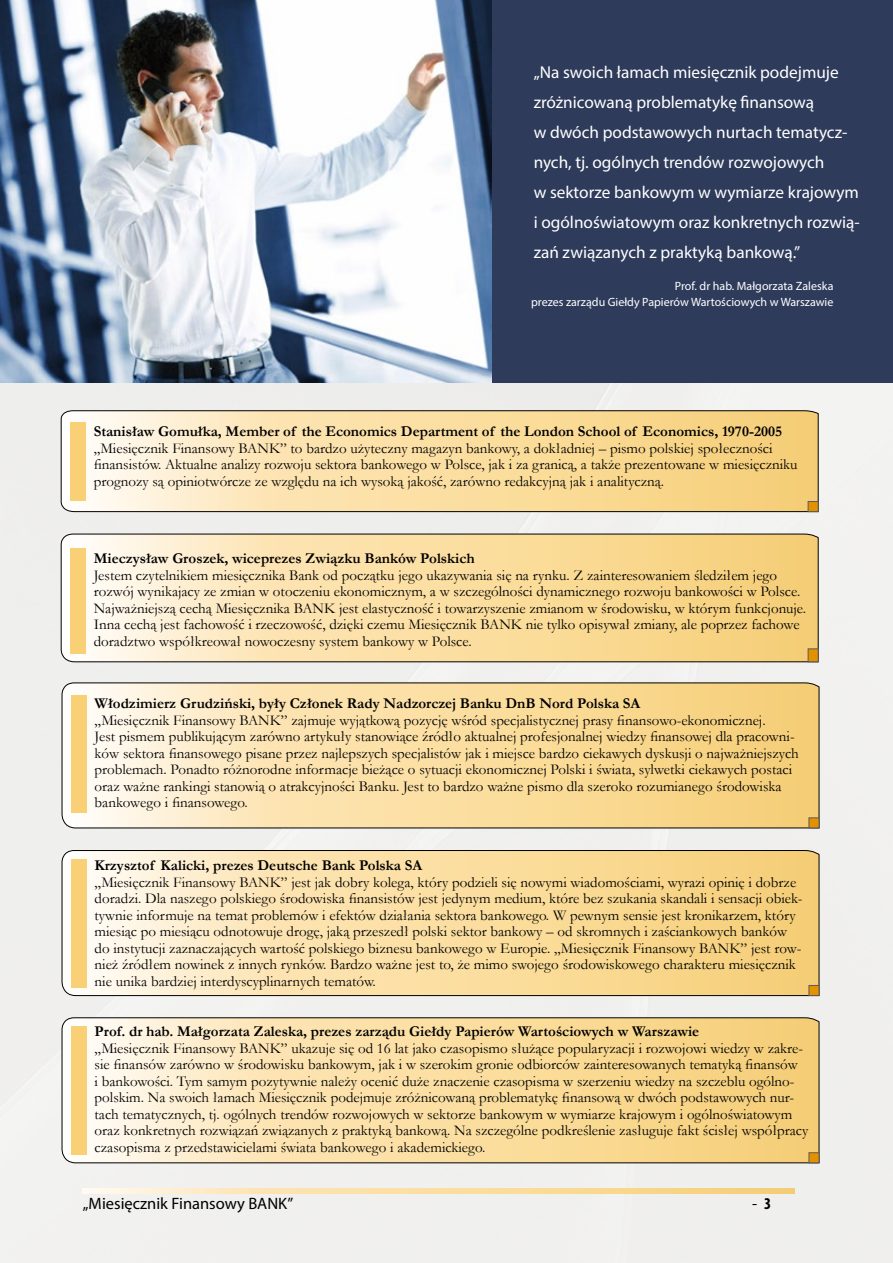
<style>
.page{position:relative;width:893px;height:1263px;background:#fff}
.page>*{position:absolute;margin:0;border:0;box-sizing:border-box;transform-origin:0 0}
.t1{font:17.25px/30px "Myriad Pro";color:#fff}
.t2{font:16.5px "Myriad Pro";color:#000}
.t3{font:15px/16.5px "Garamond";color:#000}
.t4{font:700 15px "Garamond";color:#000}
.t5{font:12px/16.5px "Myriad Pro";color:#fff;text-align:right}
.s1{font-weight:700;font-stretch:condensed}
</style>
<div class="page">
<svg style="left:83px;top:1188px;width:711px;height:6px;background:#fadfa4"></svg>
<div style="left:469px;top:0;width:424px;height:383px;background:#2e3b5a"></div>
<img style="left:0;top:0;width:491px;height:383px">
<svg style="left:60px;top:410px;width:759px;height:102px;background:#f5dba3"></svg>
<div style="left:70px;top:422px;width:16px;height:79px;background:#fad076"></div>
<div style="left:808px;top:501px;width:11px;height:11px;background:#e49100;border:1px solid #5a5b5d"></div>
<svg style="left:61px;top:682px;width:759px;height:147px;background:#f6dca4"></svg>
<div style="left:809px;top:817px;width:10px;height:11px;background:#e49100;border:1px solid #5a5b5d"></div>
<div style="left:71px;top:695px;width:16px;height:117px;background:#fad076"></div>
<svg style="left:61px;top:850px;width:759px;height:146px;background:#f6dca4"></svg>
<div style="left:809px;top:985px;width:10px;height:11px;background:#e49100;border:1px solid #5a5b5d"></div>
<div style="left:71px;top:859px;width:16px;height:129px;background:#fad076"></div>
<svg style="left:61px;top:1017px;width:759px;height:146px;background:#f7dca4"></svg>
<div style="left:809px;top:1152px;width:10px;height:11px;background:#e49100;border:1px solid #5a5b5d"></div>
<div style="left:71px;top:1026px;width:16px;height:128px;background:#fad076"></div>
<svg style="left:60px;top:533px;width:759px;height:129px;background:#f6dca4"></svg>
<div style="left:70px;top:548px;width:16px;height:106px;background:#fad076"></div>
<div style="left:808px;top:648px;width:11px;height:14px;background:#e49100;border:1px solid #5a5b5d"></div>
<p class="t1" style="left:534px;top:57px;width:328px">„Na swoich łamach miesięcznik podejmuje zróżnicowaną problematykę finansową<br>w dwóch podstawowych nurtach tematycz&shy;nych, tj. ogólnych trendów rozwojowych<br>w sektorze bankowym w wymiarze krajowym i ogólnoświatowym oraz konkretnych rozwią&shy;zań związanych z praktyką bankową.”</p>
<p class="t5" style="left:531px;top:277px;width:304px">Prof. dr hab. Małgorzata Zaleska<br>prezes zarządu Giełdy Papierów Wartościowych w Warszawie</p>
<p class="t4" style="left:94px;top:421px;width:690px">Stanisław Gomułka, Member of the Economics Department of the London School of Economics, 1970-2005</p>
<p class="t3" style="left:94px;top:440px;width:705px">„Miesięcznik Finansowy BANK” to bardzo użyteczny magazyn bankowy, a dokładniej – pismo polskiej społeczności finansistów. Aktualne analizy rozwoju sektora bankowego w Polsce, jak i za granicą, a także prezentowane w miesięczniku prognozy są opiniotwórcze ze względu na ich wysoką jakość, zarówno redakcyjną jak i analityczną.</p>
<p class="t4" style="left:94px;top:548px;width:382px">Mieczysław Groszek, wiceprezes Związku Banków Polskich</p>
<p class="t3" style="left:94px;top:566px;width:714px">Jestem czytelnikiem miesięcznika Bank od początku jego ukazywania się na rynku. Z zainteresowaniem śledziłem jego rozwój wynikajacy ze zmian w otoczeniu ekonomicznym, a w szczególności dynamicznego rozwoju bankowości w Polsce.<br>Najważniejszą cechą Miesięcznika BANK jest elastyczność i towarzyszenie zmianom w środowisku, w którym funkcjonuje.<br>Inna cechą jest fachowość i rzeczowość, dzięki czemu Miesięcznik BANK nie tylko opisywał zmiany, ale poprzez fachowe doradztwo współkreował nowoczesny system bankowy w Polsce.</p>
<p class="t4" style="left:95px;top:693px;width:547px">Włodzimierz Grudziński, były Członek Rady Nadzorczej Banku DnB Nord Polska SA</p>
<p class="t3" style="left:95px;top:711px;width:706px">„Miesięcznik Finansowy BANK” zajmuje wyjątkową pozycję wśród specjalistycznej prasy finansowo-ekonomicznej.<br>Jest pismem publikującym zarówno artykuły stanowiące źródło aktualnej profesjonalnej wiedzy finansowej dla pracowni&shy;ków sektora finansowego pisane przez najlepszych specjalistów jak i miejsce bardzo ciekawych dyskusji o najważniejszych problemach. Ponadto różnorodne informacje bieżące o sytuacji ekonomicznej Polski i świata, sylwetki ciekawych postaci oraz ważne rankingi stanowią o atrakcyjności Banku. Jest to bardzo ważne pismo dla szeroko rozumianego środowiska bankowego i finansowego.</p>
<p class="t4" style="left:95px;top:855px;width:329px">Krzysztof Kalicki, prezes Deutsche Bank Polska SA</p>
<p class="t3" style="left:95px;top:873px;width:709px">„Miesięcznik Finansowy BANK” jest jak dobry kolega, który podzieli się nowymi wiadomościami, wyrazi opinię i dobrze doradzi. Dla naszego polskiego środowiska finansistów jest jedynym medium, które bez szukania skandali i sensacji obiek&shy;tywnie informuje na temat problemów i efektów działania sektora bankowego. W pewnym sensie jest kronikarzem, który miesiąc po miesiącu odnotowuje drogę, jaką przeszedł polski sektor bankowy – od skromnych i zaściankowych banków do instytucji zaznaczających wartość polskiego biznesu bankowego w Europie. „Miesięcznik Finansowy BANK” jest row&shy;nież źródłem nowinek z innych rynków. Bardzo ważne jest to, że mimo swojego środowiskowego charakteru miesięcznik nie unika bardziej interdyscyplinarnych tematów.</p>
<p class="t4" style="left:95px;top:1021px;width:606px">Prof. dr hab. Małgorzata Zaleska, prezes zarządu Giełdy Papierów Wartościowych w Warszawie</p>
<p class="t3" style="left:95px;top:1039px;width:715px">„Miesięcznik Finansowy BANK” ukazuje się od 16 lat jako czasopismo służące popularyzacji i rozwojowi wiedzy w zakre&shy;sie finansów zarówno w środowisku bankowym, jak i w szerokim gronie odbiorców zainteresowanych tematyką finansów<br>i bankowości. Tym samym pozytywnie należy ocenić duże znaczenie czasopisma w szerzeniu wiedzy na szczeblu ogólno&shy;polskim. Na swoich łamach Miesięcznik podejmuje zróżnicowaną problematykę finansową w dwóch podstawowych nur&shy;tach tematycznych, tj. ogólnych trendów rozwojowych w sektorze bankowym w wymiarze krajowym i ogólnoświatowym oraz konkretnych rozwiązań związanych z praktyką bankową. Na szczególne podkreślenie zasługuje fakt ścisłej współpracy czasopisma z przedstawicielami świata bankowego i akademickiego.</p>
<p class="t2" style="left:83px;top:1194px;width:212px">„Miesięcznik Finansowy BANK”</p>
<p class="t2" style="left:752px;top:1194px;width:21px">- <span class="s1">3</span></p>
</div>
